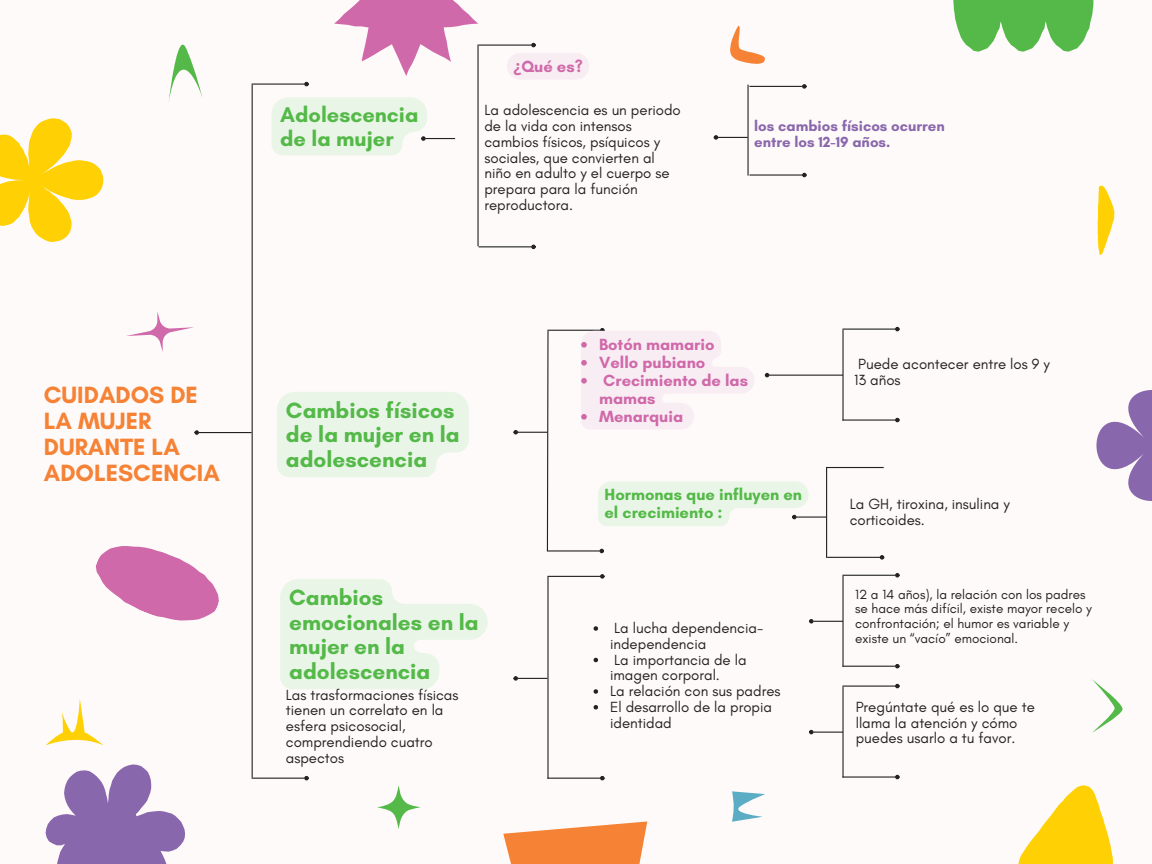
<style>
.page{position:relative;width:1152px;height:864px;background:#fffafa}
.page>*{position:absolute;margin:0;border:0;box-sizing:border-box;transform-origin:0 0}
.t1{font:700 24px/25.8px "Glacial Indifference";color:#f58235}
.t2{font:700 22.5px/24.8px "Glacial Indifference";color:#54b948}
.t3{font:700 21.75px/23.7px "Glacial Indifference";color:#54b948}
.t4{font:700 16.5px/18px "Glacial Indifference";color:#d069a9}
.t5{font:700 16.5px/18px "Glacial Indifference";color:#54b948}
.t6{font:15px/15.8px "Glacial Indifference";color:#222}
.t7{font:700 15px/15.8px "Glacial Indifference";color:#8967ac}
.t8{font:13.5px/14.7px "Glacial Indifference";color:#222}
.s1{font-family:"Noto Sans"}
</style>
<div class="page">
<hr style="left:252px;top:85px;width:1px;height:693px;background:#222">
<hr style="left:252px;top:84px;width:53px;height:1px;background:#222">
<svg style="left:304px;top:82px;width:5px;height:4px"></svg>
<hr style="left:252px;top:778px;width:53px;height:1px;background:#222">
<svg style="left:304px;top:776px;width:5px;height:4px"></svg>
<hr style="left:199px;top:432px;width:53px;height:1px;background:#222">
<svg style="left:194px;top:430px;width:5px;height:5px"></svg>
<hr style="left:477px;top:45px;width:2px;height:201px;background:#222">
<hr style="left:479px;top:45px;width:53px;height:1px;background:#222">
<svg style="left:531px;top:43px;width:5px;height:4px"></svg>
<hr style="left:479px;top:246px;width:53px;height:1px;background:#222">
<svg style="left:531px;top:245px;width:5px;height:4px"></svg>
<hr style="left:425px;top:138px;width:30px;height:1px;background:#222">
<hr style="left:547px;top:577px;width:2px;height:202px;background:#222">
<hr style="left:547px;top:576px;width:53px;height:1px;background:#222">
<svg style="left:600px;top:574px;width:5px;height:5px"></svg>
<hr style="left:547px;top:778px;width:53px;height:1px;background:#222">
<svg style="left:600px;top:776px;width:5px;height:4px"></svg>
<svg style="left:513px;top:676px;width:34px;height:5px"></svg>
<hr style="left:547px;top:330px;width:53px;height:1px;background:#222">
<hr style="left:547px;top:550px;width:53px;height:2px;background:#222">
<svg style="left:599px;top:549px;width:5px;height:4px"></svg>
<svg style="left:513px;top:330px;width:36px;height:222px"></svg>
<hr style="left:747px;top:85px;width:2px;height:91px;background:#222">
<hr style="left:749px;top:86px;width:53px;height:1px;background:#222">
<svg style="left:802px;top:84px;width:5px;height:5px"></svg>
<hr style="left:749px;top:174px;width:53px;height:2px;background:#222">
<svg style="left:802px;top:173px;width:5px;height:4px"></svg>
<hr style="left:718px;top:137px;width:30px;height:1px;background:#222">
<svg style="left:714px;top:135px;width:4px;height:5px"></svg>
<hr style="left:842px;top:330px;width:2px;height:91px;background:#222">
<hr style="left:842px;top:329px;width:53px;height:1px;background:#222">
<svg style="left:895px;top:327px;width:5px;height:4px"></svg>
<hr style="left:842px;top:419px;width:53px;height:2px;background:#222">
<svg style="left:895px;top:418px;width:5px;height:4px"></svg>
<hr style="left:769px;top:375px;width:74px;height:1px;background:#222">
<svg style="left:765px;top:373px;width:4px;height:4px"></svg>
<hr style="left:826px;top:467px;width:1px;height:91px;background:#222">
<hr style="left:827px;top:467px;width:57px;height:1px;background:#222">
<hr style="left:827px;top:557px;width:53px;height:1px;background:#222">
<svg style="left:880px;top:555px;width:4px;height:5px"></svg>
<hr style="left:796px;top:517px;width:30px;height:1px;background:#222">
<hr style="left:842px;top:576px;width:2px;height:91px;background:#222">
<hr style="left:842px;top:575px;width:53px;height:1px;background:#222">
<svg style="left:895px;top:573px;width:5px;height:5px"></svg>
<hr style="left:842px;top:666px;width:53px;height:1px;background:#222">
<svg style="left:895px;top:664px;width:5px;height:4px"></svg>
<hr style="left:813px;top:621px;width:30px;height:1px;background:#222">
<svg style="left:809px;top:619px;width:5px;height:5px"></svg>
<hr style="left:842px;top:687px;width:2px;height:91px;background:#222">
<hr style="left:842px;top:686px;width:53px;height:1px;background:#222">
<svg style="left:895px;top:684px;width:5px;height:4px"></svg>
<hr style="left:842px;top:776px;width:53px;height:2px;background:#222">
<svg style="left:895px;top:775px;width:5px;height:4px"></svg>
<hr style="left:813px;top:732px;width:30px;height:1px;background:#222">
<svg style="left:809px;top:730px;width:5px;height:4px"></svg>
<svg style="left:0;top:118px;width:103px;height:124px"></svg>
<svg style="left:46px;top:764px;width:139px;height:100px"></svg>
<svg style="left:953px;top:0;width:140px;height:52px"></svg>
<svg style="left:1018px;top:785px;width:95px;height:79px"></svg>
<svg style="left:95px;top:546px;width:124px;height:75px"></svg>
<svg style="left:1096px;top:390px;width:56px;height:111px"></svg>
<svg style="left:126px;top:312px;width:68px;height:40px"></svg>
<svg style="left:334px;top:0;width:145px;height:76px"></svg>
<svg style="left:503px;top:821px;width:144px;height:43px"></svg>
<svg style="left:46px;top:699px;width:57px;height:46px"></svg>
<svg style="left:1092px;top:679px;width:31px;height:54px"></svg>
<svg style="left:1098px;top:186px;width:16px;height:69px"></svg>
<svg style="left:730px;top:26px;width:35px;height:38px"></svg>
<svg style="left:169px;top:45px;width:33px;height:55px"></svg>
<svg style="left:732px;top:791px;width:33px;height:31px"></svg>
<svg style="left:377px;top:785px;width:44px;height:44px"></svg>
<svg style="left:271px;top:97px;width:156px;height:59px;background:#eaf5e8"></svg>
<div style="left:507px;top:53px;width:82px;height:26px;background:#f9edf4"></div>
<svg style="left:581px;top:328px;width:173px;height:101px"></svg>
<svg style="left:594px;top:626px;width:4px;height:5px"></svg>
<svg style="left:594px;top:658px;width:4px;height:4px"></svg>
<svg style="left:594px;top:689px;width:4px;height:5px"></svg>
<svg style="left:594px;top:705px;width:4px;height:5px"></svg>
<div style="left:277px;top:392px;width:192px;height:85px;background:#e9f6e7"></div>
<svg style="left:280px;top:579px;width:208px;height:110px"></svg>
<svg style="left:598px;top:481px;width:211px;height:45px"></svg>
<p class="t1" style="left:44px;top:382px;width:178px">CUIDADOS DE<br>LA MUJER<br>DURANTE LA<br>ADOLESCENCIA</p>
<p class="t4" style="left:513px;top:57px;width:71px"><span class="s1">¿</span>Qué es?</p>
<p class="t3" style="left:280px;top:102px;width:140px">Adolescencia de la mujer</p>
<p class="t6" style="left:484px;top:102px;width:198px">La adolescencia es un periodo de la vida con intensos cambios físicos, psíquicos y sociales, que convierten al niño en adulto y el cuerpo se prepara para la función reproductora.</p>
<p class="t7" style="left:754px;top:118px;width:192px">los cambios físicos ocurren entre los 12-19 años.</p>
<p class="t2" style="left:286px;top:397px;width:175px">Cambios físicos de la mujer en la adolescencia</p>
<p class="t2" style="left:289px;top:585px;width:191px">Cambios emocionales en la mujer en la adolescencia</p>
<p class="t6" style="left:286px;top:687px;width:174px">Las trasformaciones físicas tienen un correlato en la esfera psicosocial, comprendiendo cuatro aspectos</p>
<p class="t4" style="left:599px;top:335px;width:117px">Botón mamario</p>
<p class="t4" style="left:599px;top:353px;width:108px">Vello pubiano</p>
<p class="t4" style="left:599px;top:371px;width:150px">Crecimiento de las mamas</p>
<p class="t4" style="left:599px;top:407px;width:86px">Menarquia</p>
<p class="t5" style="left:605px;top:486px;width:199px">Hormonas que influyen en el crecimiento :</p>
<p class="t6" style="left:610px;top:620px;width:155px">La lucha dependencia&shy;independencia</p>
<p class="t6" style="left:610px;top:651px;width:138px">La importancia de la imagen corporal.</p>
<p class="t6" style="left:610px;top:683px;width:172px">La relación con sus padres</p>
<p class="t6" style="left:610px;top:699px;width:164px">El desarrollo de la propia identidad</p>
<p class="t6" style="left:854px;top:356px;width:197px">Puede acontecer entre los 9 y<br>13 años</p>
<p class="t6" style="left:850px;top:496px;width:162px">La GH, tiroxina, insulina y corticoides.</p>
<p class="t8" style="left:855px;top:587px;width:238px">12 a 14 años), la relación con los padres se hace más difícil, existe mayor recelo y confrontación; el humor es variable y existe un “vacío” emocional.</p>
<p class="t6" style="left:856px;top:699px;width:181px">Pregúntate qué es lo que te llama la atención y cómo puedes usarlo a tu favor.</p>
</div>
